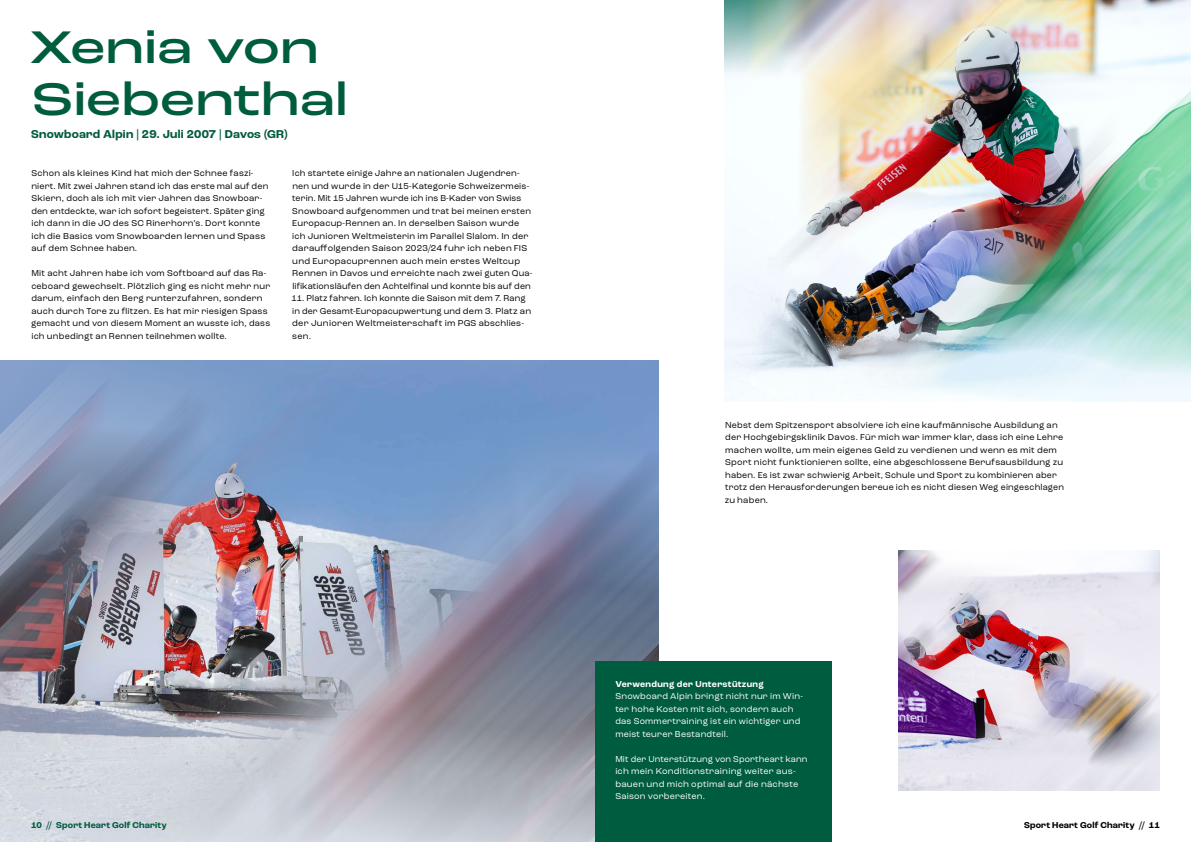
<style>
.page{position:relative;width:1191px;height:842px;background:#fff}
.page>*{position:absolute;margin:0;border:0;box-sizing:border-box;transform-origin:0 0}
.t1{font:500 expanded 48px/52px "Roc Grotesk";letter-spacing:.015em;color:#005c3e}
.t2{font:700 12px "Roc Grotesk";letter-spacing:.015em;color:#005c3e}
.t3{font:9px/12.5px "Roc Grotesk";letter-spacing:.025em;color:#000}
.t4{font:9px/12.5px "Roc Grotesk";letter-spacing:.025em;color:#fff}
.t5{font:700 9px "Roc Grotesk";letter-spacing:.04em;color:#fff}
.t6{font:700 9px "Roc Grotesk";letter-spacing:.02em;color:#005c3e}
.t7{font:700 9px "Roc Grotesk";letter-spacing:.02em;color:#000}
</style>
<div class="page">
<img style="left:0;top:360px;width:659px;height:482px">
<img style="left:725px;top:0;width:466px;height:401px">
<img style="left:899px;top:551px;width:260px;height:240px">
<div style="left:595px;top:661px;width:236px;height:181px;background:#005c3e"></div>
<h1 class="t1" style="left:30px;top:22px;width:319px">Xenia von<br>Siebenthal</h1>
<h2 class="t2" style="left:31px;top:127px;width:258px">Snowboard Alpin | 29. Juli 2007 | Davos (GR)</h2>
<p class="t3" style="left:31px;top:167px;width:238px">Schon als kleines Kind hat mich der Schnee faszi&shy;niert. Mit zwei Jahren stand ich das erste mal auf den Skiern, doch als ich mit vier Jahren das Snowboar&shy;den entdeckte, war ich sofort begeistert. Später ging ich dann in die JO des SC Rinerhorn’s. Dort konnte ich die Basics vom Snowboarden lernen und Spass auf dem Schnee haben.</p>
<p class="t3" style="left:31px;top:267px;width:241px">Mit acht Jahren habe ich vom Softboard auf das Ra&shy;ceboard gewechselt. Plötzlich ging es nicht mehr nur darum, einfach den Berg runterzufahren, sondern auch durch Tore zu flitzen. Es hat mir riesigen Spass gemacht und von diesem Moment an wusste ich, dass ich unbedingt an Rennen teilnehmen wollte.</p>
<p class="t3" style="left:292px;top:167px;width:241px">Ich startete einige Jahre an nationalen Jugendren&shy;nen und wurde in der U15-Kategorie Schweizermeis&shy;terin. Mit 15 Jahren wurde ich ins B-Kader von Swiss Snowboard aufgenommen und trat bei meinen ersten Europacup-Rennen an. In derselben Saison wurde ich Junioren Weltmeisterin im Parallel Slalom. In der darauffolgenden Saison 2023/24 fuhr ich neben FIS und Europacuprennen auch mein erstes Weltcup Rennen in Davos und erreichte nach zwei guten Qua&shy;lifikationsläufen den Achtelfinal und konnte bis auf den</p>
<p class="t3" style="left:291px;top:292px;width:241px">11. Platz fahren. Ich konnte die Saison mit dem 7. Rang in der Gesamt-Europacupwertung und dem 3. Platz an der Junioren Weltmeisterschaft im PGS abschlies&shy;sen.</p>
<p class="t3" style="left:724px;top:419px;width:341px">Nebst dem Spitzensport absolviere ich eine kaufmännische Ausbildung an der Hochgebirgsklinik Davos. Für mich war immer klar, dass ich eine Lehre machen wollte, um mein eigenes Geld zu verdienen und wenn es mit dem Sport nicht funktionieren sollte, eine abgeschlossene Berufsausbildung zu haben. Es ist zwar schwierig Arbeit, Schule und Sport zu kombinieren aber trotz den Herausforderungen bereue ich es nicht diesen Weg eingeschlagen zu haben.</p>
<p class="t5" style="left:615px;top:678px;width:150px">Verwendung der Unterstützung</p>
<p class="t4" style="left:615px;top:690px;width:189px">Snowboard Alpin bringt nicht nur im Win&shy;ter hohe Kosten mit sich, sondern auch das Sommertraining ist ein wichtiger und meist teurer Bestandteil.</p>
<p class="t4" style="left:615px;top:753px;width:194px">Mit der Unterstützung von Sportheart kann ich mein Konditionstraining weiter aus&shy;bauen und mich optimal auf die nächste Saison vorbereiten.</p>
<p class="t6" style="left:31px;top:819px;width:137px">10 // Sport Heart Golf Charity</p>
<p class="t7" style="left:1024px;top:819px;width:137px">Sport Heart Golf Charity // 11</p>
</div>
